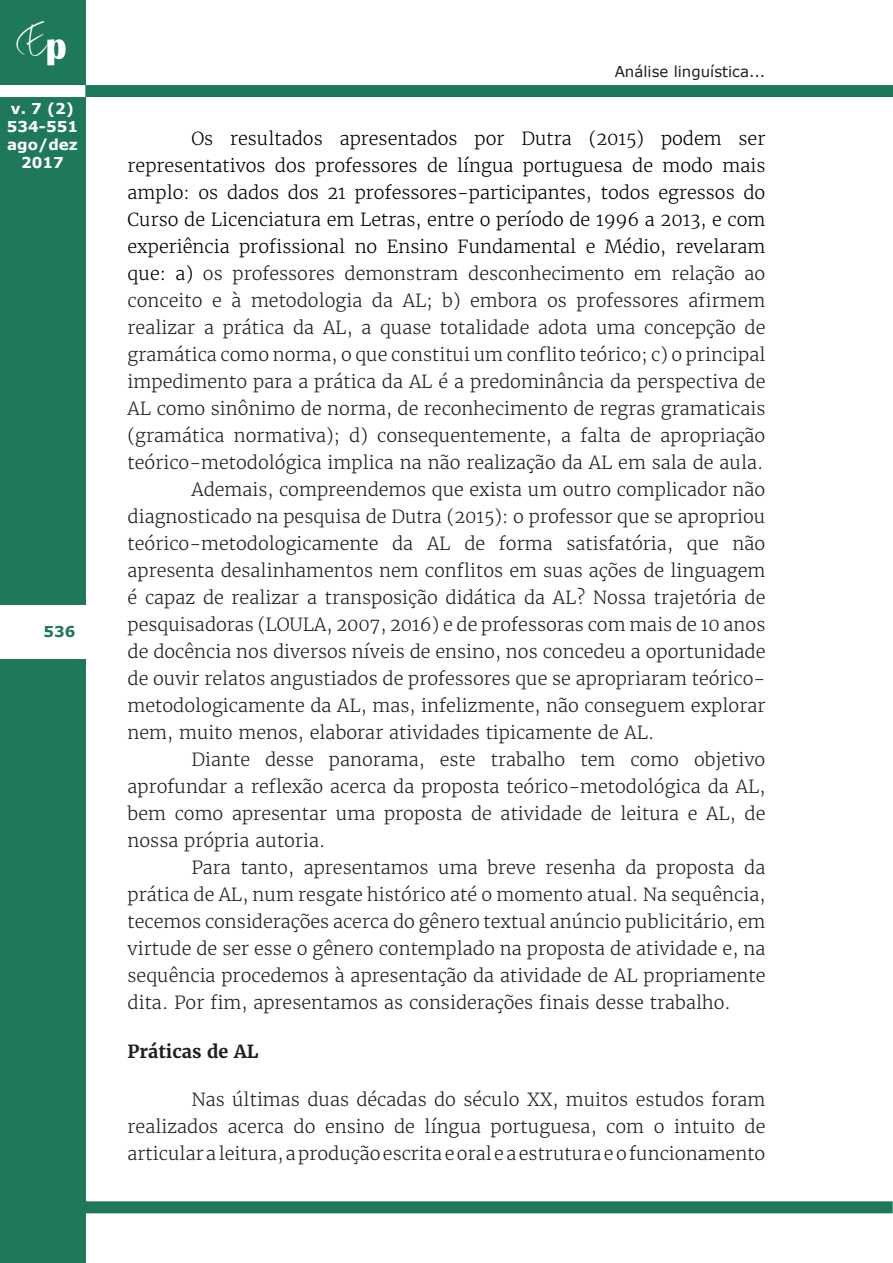
<style>
.page{position:relative;width:893px;height:1263px;background:#fff}
.page>*{position:absolute;margin:0;border:0;box-sizing:border-box;transform-origin:0 0}
.Corpo_do_artigo{font:300 18px/27px "Merriweather";color:#231f20;text-align:justify}
.Título_de_seção_prim{font:700 18px "Merriweather";color:#231f20}
.t1{font:700 15px/18px "Verdana";color:#fff;text-align:center}
.t2{font:15px "Verdana";color:#231f20}
.t3{font:700 15px "Verdana";color:#1e785a}
.s1{color:#000}
</style>
<div class="page">
<div style="left:0;top:0;width:85px;height:1263px;background:#1e785a"></div>
<img style="left:16px;top:21px;width:50px;height:45px">
<div style="left:85px;top:85px;width:808px;height:12px;background:#1e785a"></div>
<div style="left:0;top:85px;width:85px;height:12px;background:#fff"></div>
<div style="left:0;top:605px;width:85px;height:53px;background:#fff"></div>
<div style="left:84px;top:1201px;width:809px;height:12px;background:#1e785a"></div>
<p class="t1" style="left:7px;top:100px;width:73px">v. 7 (2)<br>534-551 ago/dez<br>2017</p>
<p class="t3" style="left:44px;top:621px;width:33px">536</p>
<p class="t2" style="left:615px;top:61px;width:152px">Análise linguística...</p>
<p class="Corpo_do_artigo" style="left:128px;top:125px;width:639px;text-indent:64px"><span class="s1">Os resultados apresentados por Dutra (2015) podem ser representativos dos professores de língua portuguesa de modo mais amplo: os dados dos 21 professores-participantes, todos egressos do Curso de Licenciatura em Letras, entre o período de 1996 a 2013, e com experiência profissional no Ensino Fundamental e Médio, revelaram que: a)</span> os professores demonstram desconhecimento em relação ao conceito e à metodologia da AL; b) embora os professores afirmem realizar a prática da AL, a quase totalidade adota uma concepção de gramática como norma, o que constitui um conflito teórico; c) o principal impedimento para a prática da AL é a predominância da perspectiva de AL como sinônimo de norma, de reconhecimento de regras gramaticais (gramática normativa); d) consequentemente, a falta de apropriação teórico-metodológica implica na não realização da AL em sala de aula.</p>
<p class="Corpo_do_artigo" style="left:128px;top:476px;width:639px;text-indent:64px">Ademais, compreendemos que exista um outro complicador não diagnosticado na pesquisa de Dutra (2015): o professor que se apropriou teórico-metodologicamente da AL de forma satisfatória, que não apresenta desalinhamentos nem conflitos em suas ações de linguagem é capaz de realizar a transposição didática da AL? Nossa trajetória de pesquisadoras (LOULA, 2007, 2016) e de professoras com mais de 10 anos de docência nos diversos níveis de ensino, nos concedeu a oportunidade de ouvir relatos angustiados de professores que se apropriaram teórico&shy;metodologicamente da AL, mas, infelizmente, não conseguem explorar nem, muito menos, elaborar atividades tipicamente de AL.</p>
<p class="Corpo_do_artigo" style="left:128px;top:746px;width:639px;text-indent:64px">Diante desse panorama, este trabalho tem como objetivo aprofundar a reflexão acerca da proposta teórico-metodológica da AL, bem como apresentar uma proposta de atividade de leitura e AL, de nossa própria autoria.</p>
<p class="Corpo_do_artigo" style="left:128px;top:854px;width:639px;text-indent:64px">Para tanto, apresentamos uma breve resenha da proposta da prática de AL, num resgate histórico até o momento atual. Na sequência, tecemos considerações acerca do gênero textual anúncio publicitário, em virtude de ser esse o gênero contemplado na proposta de atividade e, na sequência procedemos à apresentação da atividade de AL propriamente dita. Por fim, apresentamos as considerações finais desse trabalho.</p>
<p class="Título_de_seção_prim" style="left:128px;top:1040px;width:133px">Práticas de AL</p>
<p class="Corpo_do_artigo" style="left:128px;top:1086px;width:639px;text-indent:64px">Nas últimas duas décadas do século XX, muitos estudos foram realizados acerca do ensino de língua portuguesa, com o intuito de articular a leitura, a produção escrita e oral e a estrutura e o funcionamento</p>
</div>
